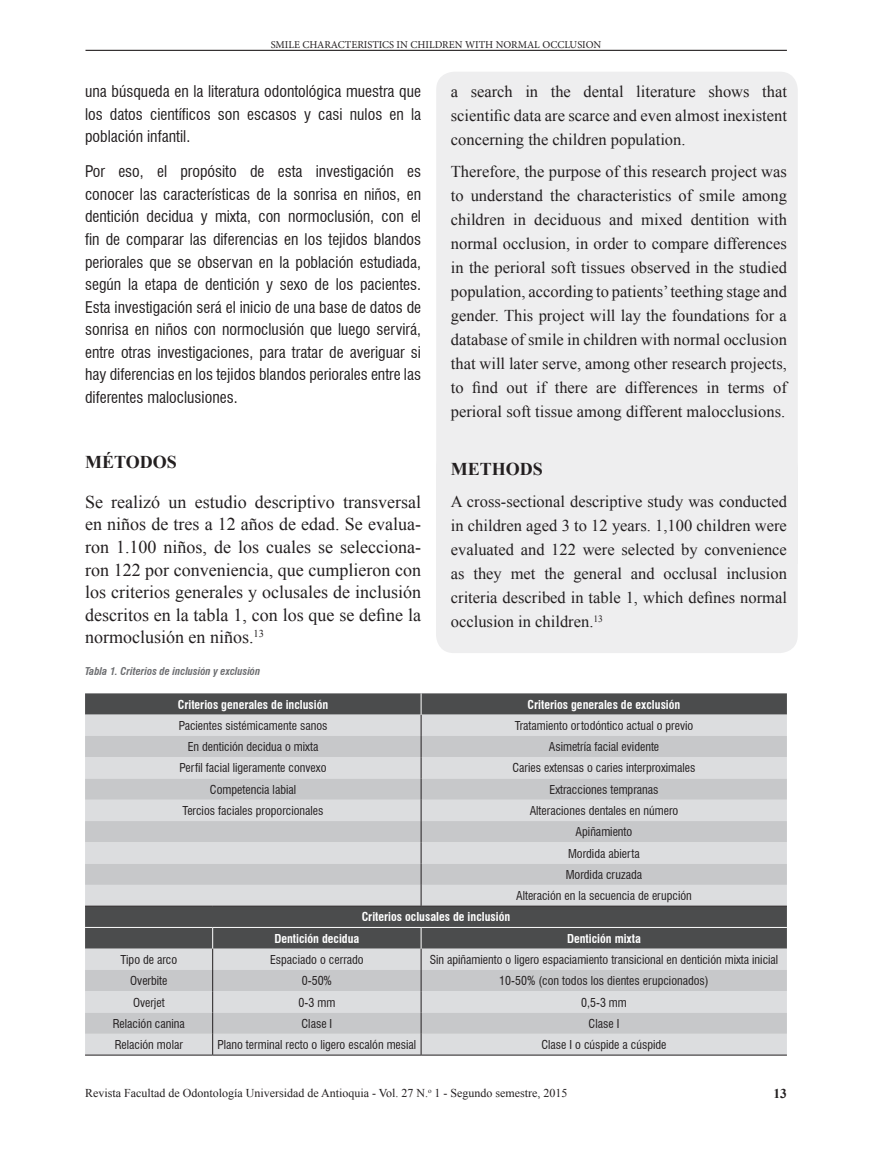
<style>
.page{position:relative;width:872px;height:1149px;background:#fff}
.page>*{position:absolute;margin:0;border:0;box-sizing:border-box;transform-origin:0 0}
.t1{font:18px/22.5px "Times New Roman";color:#231f20;text-align:justify}
.t2{font:700 18px "Times New Roman";color:#231f20}
.t3{font:16.5px/24px "Times New Roman";color:#231f20;text-align:justify}
.t4{font:condensed 15.75px/22.5px "Swiss 721 BT";color:#231f20;text-align:justify}
.t5{font:700 13.5px "Times New Roman";color:#231f20}
.t6{font:condensed 12px/21.3px "Swiss 721 BT";color:#231f20;text-align:center}
.t7{font:700 condensed 12px "Swiss 721 BT";color:#fff}
.t8{font:12px "Times New Roman";color:#231f20}
.t9{font:10.5px "Minion Pro";color:#231f20}
.t10{font:italic 700 condensed 10.5px "Swiss 721 BT";color:#6c6d70}
</style>
<div class="page">
<hr style="left:85px;top:50px;width:702px;height:1px;background:#231f20">
<div style="left:436px;top:72px;width:361px;height:999px;background:#eeeeef;border-radius:18px"></div>
<div style="left:421px;top:563px;width:387px;height:517px;background:#fff"></div>
<div style="left:436px;top:450px;width:361px;height:203px;background:#eeeeef;border-radius:18px"></div>
<div style="left:85px;top:693px;width:702px;height:21px;background:#4b4c4d"></div>
<div style="left:85px;top:714px;width:702px;height:340px;background:#dcdddf"></div>
<svg style="left:85px;top:735px;width:702px;height:298px;background:#bfc0c2"></svg>
<hr style="left:85px;top:905px;width:128px;height:1px;background:#231f20">
<hr style="left:213px;top:905px;width:208px;height:1px;background:#231f20">
<hr style="left:421px;top:905px;width:366px;height:1px;background:#231f20">
<svg style="left:421px;top:693px;width:1px;height:212px"></svg>
<hr style="left:85px;top:926px;width:128px;height:1px;background:#fff">
<hr style="left:213px;top:926px;width:208px;height:1px;background:#fff">
<hr style="left:421px;top:926px;width:366px;height:1px;background:#fff">
<svg style="left:212px;top:927px;width:1px;height:127px"></svg>
<svg style="left:421px;top:927px;width:1px;height:127px"></svg>
<hr style="left:85px;top:1054px;width:128px;height:1px;background:#231f20">
<hr style="left:213px;top:1054px;width:208px;height:1px;background:#231f20">
<hr style="left:421px;top:1054px;width:366px;height:1px;background:#231f20">
<p class="t9" style="left:271px;top:37px;width:332px">SMILE CHARACTERISTICS IN CHILDREN WITH NORMAL OCCLUSION</p>
<p class="t4" style="left:85px;top:80px;width:337px">una búsqueda en la literatura odontológica muestra que los datos científicos son escasos y casi nulos en la población infantil.</p>
<p class="t4" style="left:85px;top:160px;width:337px">Por eso, el propósito de esta investigación es conocer las características de la sonrisa en niños, en dentición decidua y mixta, con normoclusión, con el fin de comparar las diferencias en los tejidos blandos periorales que se observan en la población estudiada, según la etapa de dentición y sexo de los pacientes.<br>Esta investigación será el inicio de una base de datos de sonrisa en niños con normoclusión que luego servirá, entre otras investigaciones, para tratar de averiguar si hay diferencias en los tejidos blandos periorales entre las diferentes maloclusiones.</p>
<p class="t2" style="left:85px;top:450px;width:93px">MÉTODOS</p>
<p class="t1" style="left:85px;top:490px;width:337px">Se realizó un estudio descriptivo transversal en niños de tres a 12 años de edad. Se evalua&shy;ron 1.100 niños, de los cuales se selecciona&shy;ron 122 por conveniencia, que cumplieron con los criterios generales y oclusales de inclusión descritos en la tabla 1, con los que se define la normoclusión en niños.<sup>13</sup></p>
<p class="t3" style="left:451px;top:79px;width:337px">a search in the dental literature shows that scientific data are scarce and even almost inexistent concerning the children population.</p>
<p class="t3" style="left:451px;top:159px;width:337px">Therefore, the purpose of this research project was to understand the characteristics of smile among children in deciduous and mixed dentition with normal occlusion, in order to compare differences in the perioral soft tissues observed in the studied population, according to patients’ teething stage and gender. This project will lay the foundations for a database of smile in children with normal occlusion that will later serve, among other research projects, to find out if there are differences in terms of perioral soft tissue among different malocclusions.</p>
<p class="t2" style="left:451px;top:456px;width:94px">METHODS</p>
<p class="t3" style="left:451px;top:489px;width:337px">A cross-sectional descriptive study was conducted in children aged 3 to 12 years. 1,100 children were evaluated and 122 were selected by convenience as they met the general and occlusal inclusion criteria described in table 1, which defines normal occlusion in children.<sup>13</sup></p>
<p class="t10" style="left:85px;top:664px;width:177px">Tabla 1. Criterios de inclusión y exclusión</p>
<p class="t7" style="left:178px;top:696px;width:152px">Criterios generales de inclusión</p>
<p class="t7" style="left:527px;top:696px;width:154px">Criterios generales de exclusión</p>
<p class="t6" style="left:179px;top:714px;width:150px">Pacientes sistémicamente sanos</p>
<p class="t6" style="left:515px;top:714px;width:180px">Tratamiento ortodóntico actual o previo</p>
<p class="t6" style="left:188px;top:736px;width:132px">En dentición decidua o mixta</p>
<p class="t6" style="left:549px;top:736px;width:112px">Asimetría facial evidente</p>
<p class="t6" style="left:180px;top:757px;width:148px">Perfil facial ligeramente convexo</p>
<p class="t6" style="left:512px;top:757px;width:184px">Caries extensas o caries interproximales</p>
<p class="t6" style="left:210px;top:778px;width:88px">Competencia labial</p>
<p class="t6" style="left:549px;top:778px;width:111px">Extracciones tempranas</p>
<p class="t6" style="left:183px;top:799px;width:142px">Tercios faciales proporcionales</p>
<p class="t6" style="left:516px;top:799px;width:177px">Alteraciones dentales en número<br>Apiñamiento<br>Mordida abierta<br>Mordida cruzada<br>Alteración en la secuencia de erupción</p>
<p class="t7" style="left:362px;top:909px;width:150px">Criterios oclusales de inclusión</p>
<p class="t7" style="left:274px;top:930px;width:87px">Dentición decidua</p>
<p class="t7" style="left:567px;top:930px;width:75px">Dentición mixta</p>
<p class="t6" style="left:120px;top:948px;width:58px">Tipo de arco</p>
<p class="t6" style="left:270px;top:948px;width:95px">Espaciado o cerrado</p>
<p class="t6" style="left:430px;top:948px;width:350px">Sin apiñamiento o ligero espaciamiento transicional en dentición mixta inicial</p>
<p class="t6" style="left:130px;top:969px;width:39px">Overbite</p>
<p class="t6" style="left:302px;top:969px;width:32px">0-50%</p>
<p class="t6" style="left:499px;top:969px;width:211px">10-50% (con todos los dientes erupcionados)</p>
<p class="t6" style="left:133px;top:991px;width:33px">Overjet</p>
<p class="t6" style="left:298px;top:991px;width:38px">0-3 mm</p>
<p class="t6" style="left:581px;top:991px;width:47px">0,5-3 mm</p>
<p class="t6" style="left:113px;top:1012px;width:74px">Relación canina</p>
<p class="t6" style="left:301px;top:1012px;width:32px">Clase I</p>
<p class="t6" style="left:588px;top:1012px;width:32px">Clase I</p>
<p class="t6" style="left:115px;top:1033px;width:70px">Relación molar</p>
<p class="t6" style="left:217px;top:1033px;width:200px">Plano terminal recto o ligero escalón mesial</p>
<p class="t6" style="left:541px;top:1033px;width:126px">Clase I o cúspide a cúspide</p>
<p class="t8" style="left:85px;top:1084px;width:484px">Revista Facultad de Odontología Universidad de Antioquia - Vol. 27 N.<sup>o</sup> 1 - Segundo semestre, 2015</p>
<p class="t5" style="left:773px;top:1083px;width:15px">13</p>
</div>
